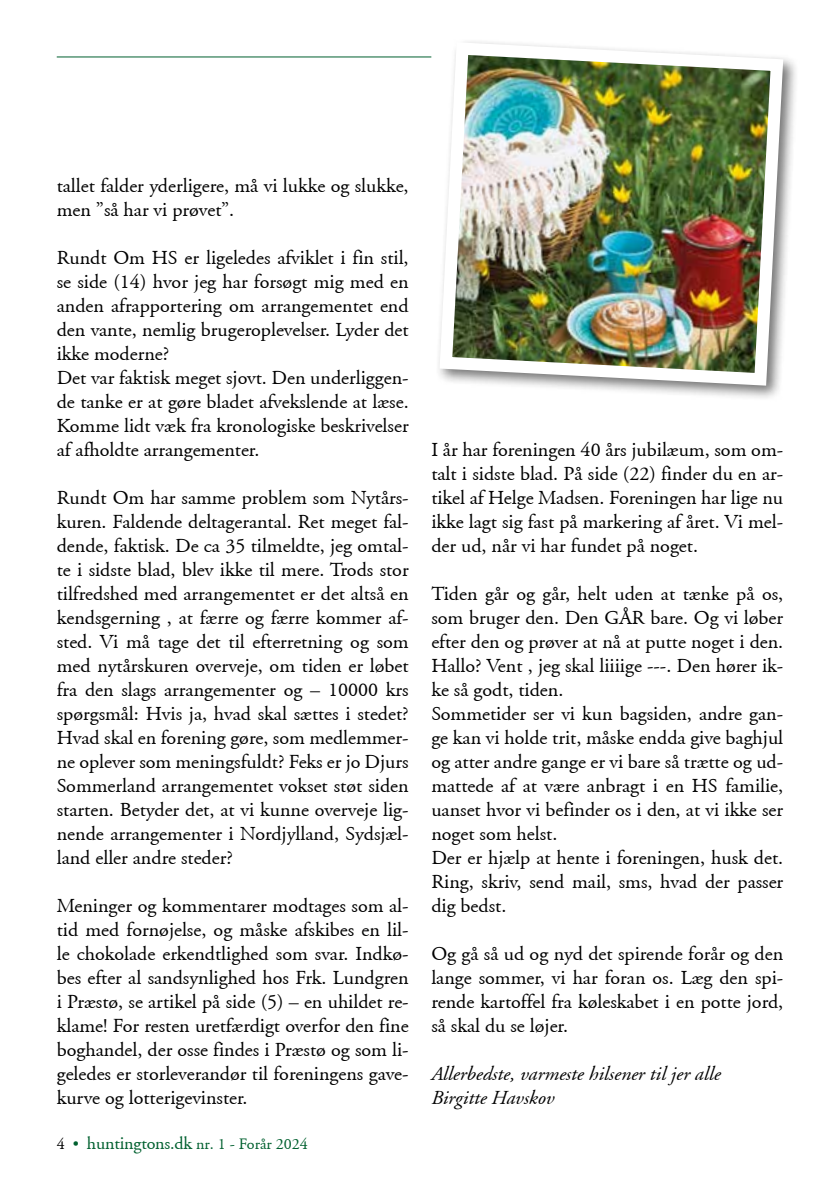
<style>
.page{position:relative;width:840px;height:1191px;background:#fff}
.page>*{position:absolute;margin:0;border:0;box-sizing:border-box;transform-origin:0 0}
.t1{font:20px/24px "Adobe Garamond";color:#000;text-align:justify}
.t2{font:italic 20px/24px "Adobe Garamond";color:#000}
.t3{font:16px "Adobe Garamond";color:#00602f}
.s1{color:#000}
.s2{font-size:18px}
</style>
<div class="page">
<hr style="left:57px;top:57px;width:374px;height:1px;background:#00602f">
<div style="left:434px;top:38px;width:365px;height:364px;background:#000;opacity:.55"></div>
<img style="left:434px;top:38px;width:355px;height:354px">
<p class="t1" style="left:57px;top:174px;width:353px">tallet falder yderligere, må vi lukke og slukke, men ”så har vi prøvet”.</p>
<p class="t1" style="left:57px;top:246px;width:353px;text-align:left">Rundt Om HS er ligeledes afviklet i fin stil, se side (14) hvor jeg har forsøgt mig med en anden afrapportering om arrangementet end den vante, nemlig brugeroplevelser. Lyder det ikke moderne?<br>Det var faktisk meget sjovt. Den underliggen&shy;de tanke er at gøre bladet afvekslende at læse.<br>Komme lidt væk fra kronologiske beskrivelser af afholdte arrangementer.</p>
<p class="t1" style="left:57px;top:486px;width:353px">Rundt Om har samme problem som Nytårs&shy;kuren. Faldende deltagerantal. Ret meget fal&shy;dende, faktisk. De ca 35 tilmeldte, jeg omtal&shy;te i sidste blad, blev ikke til mere. Trods stor tilfredshed med arrangementet er det altså en kendsgerning , at færre og færre kommer af&shy;sted. Vi må tage det til efterretning og som med nytårskuren overveje, om tiden er løbet fra den slags arrangementer og – 10000 krs spørgsmål: Hvis ja, hvad skal sættes i stedet?<br>Hvad skal en forening gøre, som medlemmer&shy;ne oplever som meningsfuldt? Feks er jo Djurs Sommerland arrangementet vokset støt siden starten. Betyder det, at vi kunne overveje lig&shy;nende arrangementer i Nordjylland, Sydsjæl&shy;land eller andre steder?</p>
<p class="t1" style="left:57px;top:894px;width:353px">Meninger og kommentarer modtages som al&shy;tid med fornøjelse, og måske afskibes en lil&shy;le chokolade erkendtlighed som svar. Indkø&shy;bes efter al sandsynlighed hos Frk. Lundgren i Præstø, se artikel på side (5) – en uhildet re&shy;klame! For resten uretfærdigt overfor den fine boghandel, der osse findes i Præstø og som li&shy;geledes er storleverandør til foreningens gave&shy;kurve og lotterigevinster.</p>
<p class="t3" style="left:57px;top:1135px;width:252px"><span class="s1">4</span> • <span class="s2">huntingtons.dk</span> nr. 1 - Forår 2024</p>
<p class="t1" style="left:431px;top:438px;width:353px">I år har foreningen 40 års jubilæum, som om&shy;talt i sidste blad. På side (22) finder du en ar&shy;tikel af Helge Madsen. Foreningen har lige nu ikke lagt sig fast på markering af året. Vi mel&shy;der ud, når vi har fundet på noget.</p>
<p class="t1" style="left:431px;top:582px;width:353px;text-align:left">Tiden går og går, helt uden at tænke på os, som bruger den. Den GÅR bare. Og vi løber efter den og prøver at nå at putte noget i den.<br>Hallo? Vent , jeg skal liiiige ---. Den hører ik&shy;ke så godt, tiden.<br>Sommetider ser vi kun bagsiden, andre gan&shy;ge kan vi holde trit, måske endda give baghjul og atter andre gange er vi bare så trætte og ud&shy;mattede af at være anbragt i en HS familie, uanset hvor vi befinder os i den, at vi ikke ser noget som helst.<br>Der er hjælp at hente i foreningen, husk det.<br>Ring, skriv, send mail, sms, hvad der passer dig bedst.</p>
<p class="t1" style="left:431px;top:942px;width:353px">Og gå så ud og nyd det spirende forår og den lange sommer, vi har foran os. Læg den spi&shy;rende kartoffel fra køleskabet i en potte jord, så skal du se løjer.</p>
<p class="t2" style="left:431px;top:1062px;width:290px">Allerbedste, varmeste hilsener til jer alle<br>Birgitte Havskov</p>
</div>
